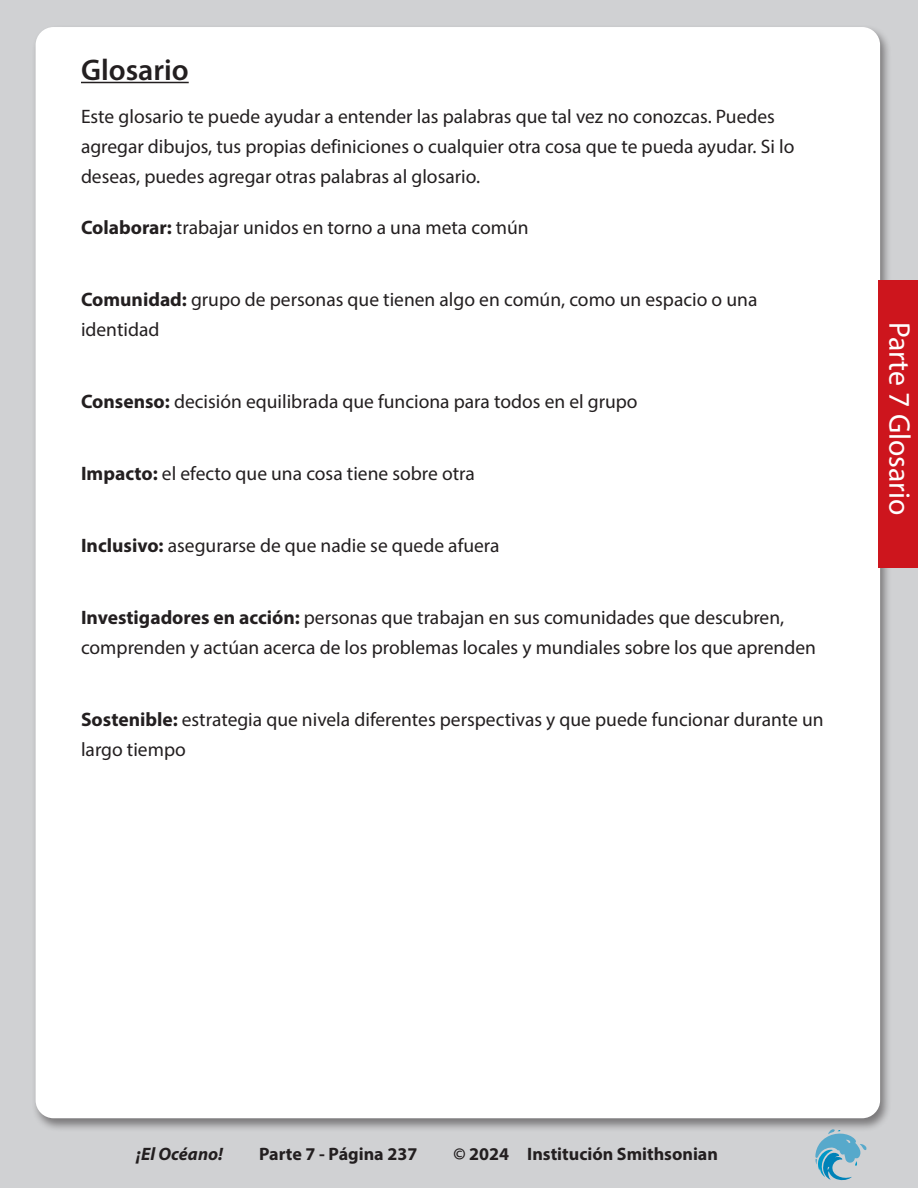
<style>
.page{position:relative;width:918px;height:1188px;background:#d0d1d3}
.page>*{position:absolute;margin:0;border:0;box-sizing:border-box;transform-origin:0 0}
.t1{font:30px "Myriad Pro";color:#fff}
.t2{font:600 30px "Myriad Pro";color:#231f20}
.t3{font:19.5px/30px "Myriad Pro";color:#231f20}
.t4{font:700 18px "Myriad Pro";color:#231f20}
.t5{font:italic 700 18px "Myriad Pro";color:#231f20}
.s1{font-weight:700}
</style>
<div class="page">
<div style="left:31px;top:24px;width:861px;height:1108px;background:#231f20;opacity:.5"></div>
<div style="left:36px;top:27px;width:844px;height:1091px;background:#fff;border-radius:18px"></div>
<div style="left:879px;top:280px;width:39px;height:288px;background:#cd151d"></div>
<svg style="left:815px;top:1129px;width:52px;height:51px"></svg>
<hr style="left:81px;top:82px;width:108px;height:1px;background:#231f20">
<h2 class="t2" style="left:81px;top:50px;width:109px">Glosario</h2>
<p class="t3" style="left:81px;top:101px;width:715px">Este glosario te puede ayudar a entender las palabras que tal vez no conozcas. Puedes agregar dibujos, tus propias definiciones o cualquier otra cosa que te pueda ayudar. Si lo deseas, puedes agregar otras palabras al glosario.</p>
<p class="t3" style="left:81px;top:212px;width:449px"><span class="s1">Colaborar:</span> trabajar unidos en torno a una meta común</p>
<p class="t3" style="left:81px;top:284px;width:678px"><span class="s1">Comunidad:</span> grupo de personas que tienen algo en común, como un espacio o una identidad</p>
<p class="t3" style="left:81px;top:386px;width:558px"><span class="s1">Consenso:</span> decisión equilibrada que funciona para todos en el grupo</p>
<p class="t3" style="left:81px;top:458px;width:395px"><span class="s1">Impacto:</span> el efecto que una cosa tiene sobre otra</p>
<p class="t3" style="left:81px;top:530px;width:420px"><span class="s1">Inclusivo:</span> asegurarse de que nadie se quede afuera</p>
<p class="t3" style="left:81px;top:602px;width:736px"><span class="s1">Investigadores en acción:</span> personas que trabajan en sus comunidades que descubren, comprenden y actúan acerca de los problemas locales y mundiales sobre los que aprenden</p>
<p class="t3" style="left:81px;top:704px;width:744px"><span class="s1">Sostenible:</span> estrategia que nivela diferentes perspectivas y que puede funcionar durante un largo tiempo</p>
<h1 class="t1" style="left:918px;top:322px;width:195px;rotate:90deg">Parte 7 Glosario</h1>
<p class="t5" style="left:136px;top:1142px;width:88px">¡El Océano!</p>
<p class="t4" style="left:259px;top:1142px;width:160px">Parte 7 - Página 237</p>
<p class="t4" style="left:453px;top:1142px;width:266px">© 2024 Institución Smithsonian</p>
</div>
